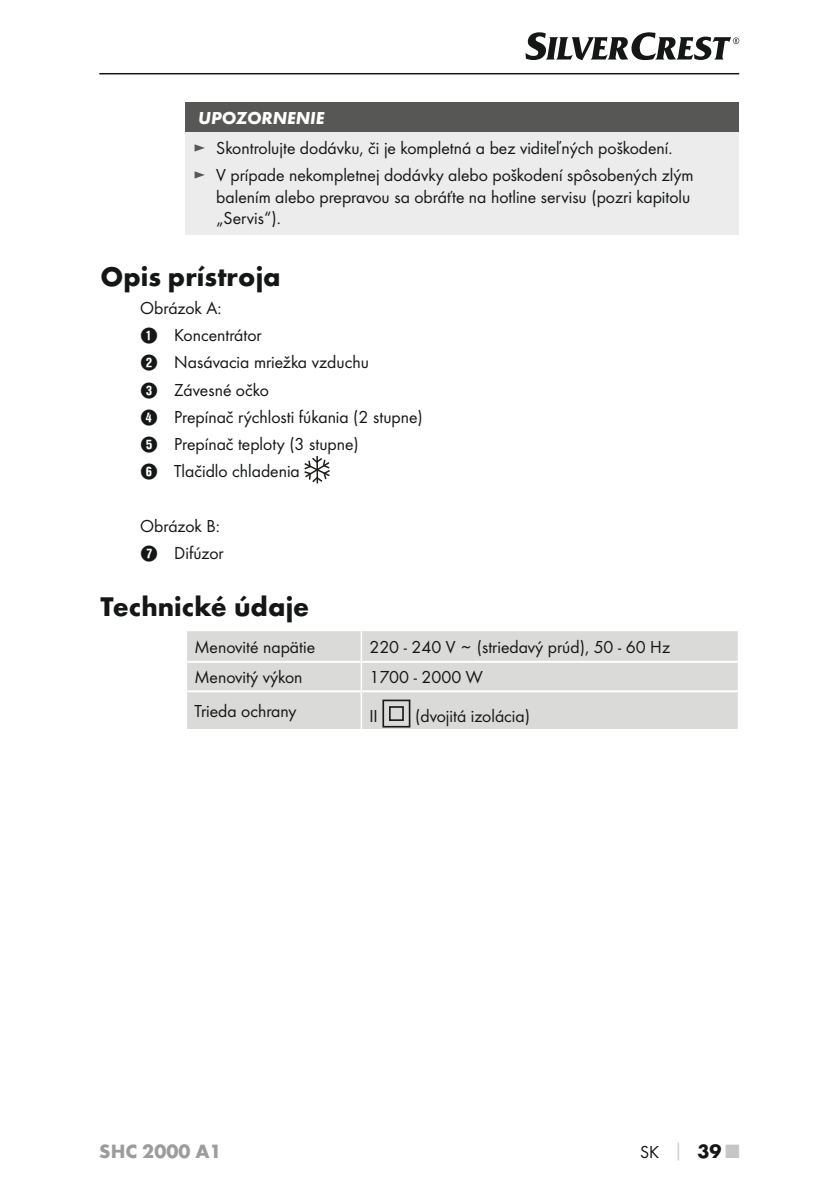
<style>
.page{position:relative;width:840px;height:1191px;background:#fff}
.page>*{position:absolute;margin:0;border:0;box-sizing:border-box;transform-origin:0 0}
.t1{font:700 28px "Futura";color:#151717}
.t2{font:700 20px "Futura";color:#9b9c9c}
.t3{font:18px/27.2px "Futura Boo";color:#151717}
.t4{font:italic 700 18px "Futura";color:#fff}
.s1{color:#575755}
.s2{font-family:"Hako PI Nummern"}
.s3{font-family:"Futura";font-weight:700;color:#c6c6c6}
.s4{font-family:"Futura";font-weight:700;font-size:20px}
.s5{font-family:"Futura";font-weight:700;font-size:20px;color:#c6c6c6}
</style>
<div class="page">
<hr style="left:99px;top:73px;width:639px;height:1px;background:#151717">
<svg style="left:525px;top:32px;width:213px;height:28px"></svg>
<div style="left:185px;top:102px;width:553px;height:30px;background:#575755"></div>
<div style="left:185px;top:132px;width:553px;height:103px;background:#ececec"></div>
<svg style="left:304px;top:456px;width:26px;height:28px"></svg>
<div style="left:187px;top:631px;width:550px;height:98px;background:#dadad9"></div>
<hr style="left:187px;top:661px;width:174px;height:2px;background:#fff">
<hr style="left:361px;top:661px;width:376px;height:2px;background:#fff">
<hr style="left:187px;top:690px;width:174px;height:2px;background:#fff">
<hr style="left:361px;top:690px;width:376px;height:2px;background:#fff">
<hr style="left:360px;top:631px;width:2px;height:30px;background:#fff">
<hr style="left:360px;top:663px;width:2px;height:27px;background:#fff">
<svg style="left:737px;top:662px;width:1px;height:29px"></svg>
<hr style="left:360px;top:692px;width:2px;height:37px;background:#fff">
<svg style="left:381px;top:699px;width:30px;height:29px"></svg>
<p class="t4" style="left:198px;top:112px;width:128px">UPOZORNENIE</p>
<p class="t3" style="left:193px;top:135px;width:501px"><span class="s1">►</span> Skontrolujte dodávku, či je kompletná a bez viditeľných poškodení.<br><span class="s1">►</span> V prípade nekompletnej dodávky alebo poškodení spôsobených zlým</p>
<p class="t3" style="left:216px;top:187px;width:475px;line-height:21.6px">balením alebo prepravou sa obráťte na hotline servisu (pozri kapitolu „Servis“).</p>
<h1 class="t1" style="left:100px;top:266px;width:181px">Opis prístroja</h1>
<p class="t3" style="left:140px;top:295px;width:284px">Obrázok A:<br><span class="s2">1</span> Koncentrátor<br><span class="s2">2</span> Nasávacia mriežka vzduchu<br><span class="s2">3</span> Závesné očko<br><span class="s2">4</span> Prepínač rýchlosti fúkania (2 stupne)<br><span class="s2">5</span> Prepínač teploty (3 stupne)<br><span class="s2">6</span> Tlačidlo chladenia</p>
<p class="t3" style="left:140px;top:513px;width:85px">Obrázok B:<br><span class="s2">7</span> Difúzor</p>
<h1 class="t1" style="left:100px;top:595px;width:210px">Technické údaje</h1>
<p class="t3" style="left:194px;top:634px;width:122px">Menovité napätie</p>
<p class="t3" style="left:369px;top:634px;width:302px">220 - 240 V ~ (striedavý prúd), 50 - 60 Hz</p>
<p class="t3" style="left:194px;top:664px;width:110px">Menovitý výkon</p>
<p class="t3" style="left:369px;top:664px;width:115px">1700 - 2000 W</p>
<p class="t3" style="left:194px;top:699px;width:104px">Trieda ochrany</p>
<p class="t3" style="left:369px;top:703px;width:10px">II</p>
<p class="t3" style="left:415px;top:703px;width:116px">(dvojitá izolácia)</p>
<p class="t2" style="left:99px;top:1143px;width:124px">SHC 2000 A1</p>
<p class="t3" style="left:640px;top:1139px;width:100px">SK <span class="s3">│</span> <span class="s4">39</span> <span class="s5">■</span></p>
</div>
